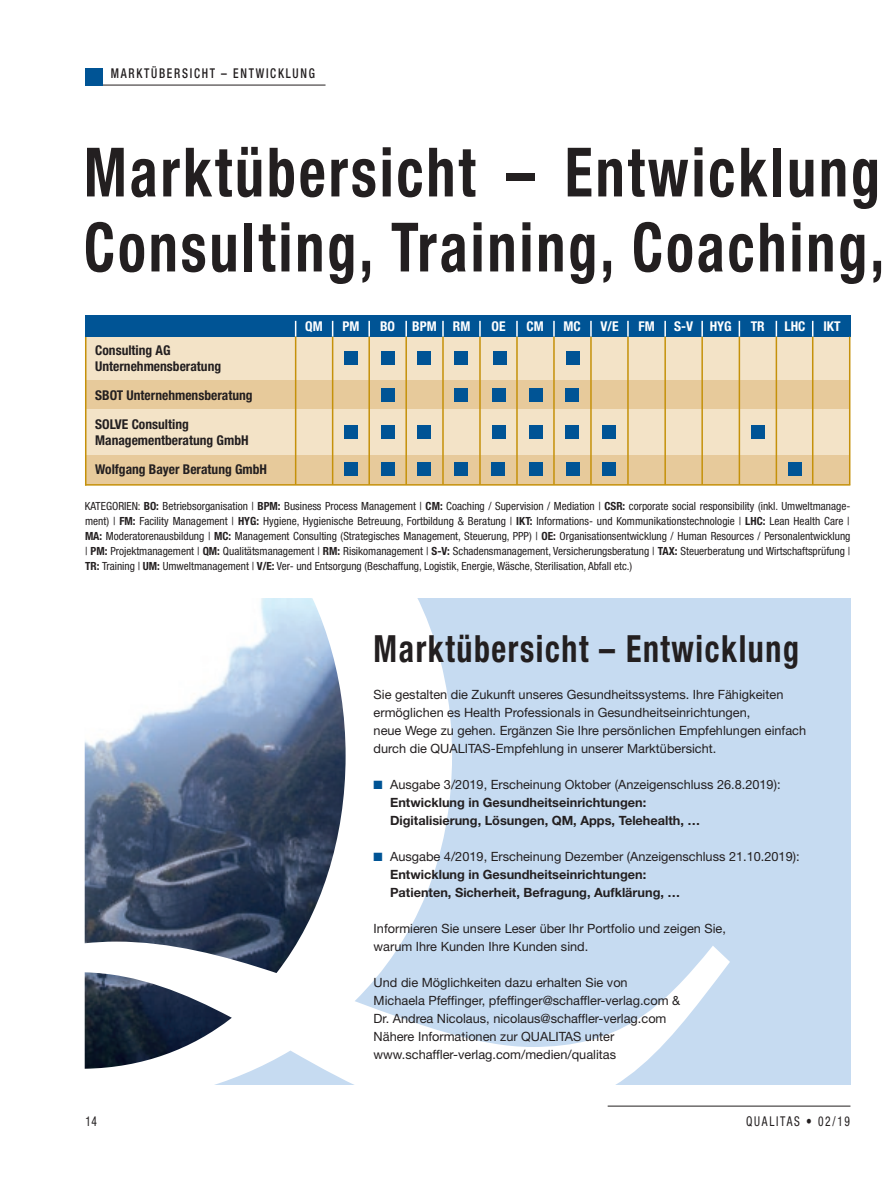
<style>
.page{position:relative;width:893px;height:1191px;background:#fff}
.page>*{position:absolute;margin:0;border:0;box-sizing:border-box;transform-origin:0 0}
.t1{font:700 condensed 68.1px/75px "Helvetica Neue LT Std";letter-spacing:.05em;color:#231f20;scale:.85 1}
.t2{font:700 condensed 37.5px "Helvetica Neue LT Std";letter-spacing:.05em;color:#231f20;scale:.85 1}
.t3{font:700 condensed 13.5px/29px "Helvetica Neue LT Std";color:#231f20}
.t4{font:700 condensed 13.5px "Helvetica Neue LT Std";color:#fff}
.t5{font:500 condensed 13.5px "Helvetica Neue LT Std";letter-spacing:.15em;color:#231f20;scale:.85 1}
.t6{font:condensed 13.5px "Helvetica Neue LT Std";letter-spacing:.15em;color:#231f20;scale:.85 1}
.t7{font:12.75px/18px "Helvetica Neue LT Std";color:#231f20}
.t8{font:700 12.75px/18px "Helvetica Neue LT Std";color:#231f20}
.t9{font:condensed 11.25px/15px "Helvetica Neue LT Std";color:#231f20;text-align:justify}
.s1{font-weight:700}
.s2{color:#005495}
.s3{font-weight:400}
</style>
<div class="page">
<hr style="left:85px;top:85px;width:241px;height:1px;background:#231f20">
<div style="left:85px;top:68px;width:17px;height:17px;background:#005495"></div>
<hr style="left:608px;top:1105px;width:242px;height:1px;background:#231f20">
<div style="left:85px;top:597px;width:765px;height:487px;background:#c6dbf1"></div>
<svg style="left:84px;top:485px;width:646px;height:622px"></svg>
<div style="left:5px;top:493px;width:845px;height:104px;background:#fff"></div>
<div style="left:85px;top:333px;width:765px;height:152px;background:#f3e3c7"></div>
<div style="left:85px;top:381px;width:765px;height:28px;background:#e7ca9b"></div>
<div style="left:85px;top:455px;width:765px;height:29px;background:#e7ca9b"></div>
<hr style="left:85px;top:334px;width:1px;height:151px;background:#c5910a">
<div style="left:85px;top:315px;width:765px;height:22px;background:#005495"></div>
<svg style="left:295px;top:321px;width:1px;height:16px"></svg>
<svg style="left:368px;top:321px;width:2px;height:16px"></svg>
<svg style="left:442px;top:321px;width:2px;height:16px"></svg>
<svg style="left:516px;top:321px;width:2px;height:16px"></svg>
<svg style="left:590px;top:321px;width:2px;height:16px"></svg>
<svg style="left:664px;top:321px;width:2px;height:16px"></svg>
<svg style="left:739px;top:321px;width:1px;height:16px"></svg>
<svg style="left:332px;top:321px;width:1px;height:16px"></svg>
<svg style="left:405px;top:321px;width:2px;height:16px"></svg>
<svg style="left:479px;top:321px;width:2px;height:16px"></svg>
<svg style="left:553px;top:321px;width:2px;height:16px"></svg>
<svg style="left:627px;top:321px;width:2px;height:16px"></svg>
<svg style="left:701px;top:321px;width:2px;height:16px"></svg>
<svg style="left:776px;top:321px;width:1px;height:16px"></svg>
<svg style="left:812px;top:321px;width:1px;height:16px"></svg>
<hr style="left:295px;top:337px;width:1px;height:147px;background:#c5910a">
<hr style="left:368px;top:337px;width:2px;height:147px;background:#c5910a">
<hr style="left:442px;top:337px;width:2px;height:147px;background:#c5910a">
<hr style="left:516px;top:337px;width:2px;height:147px;background:#c5910a">
<hr style="left:590px;top:337px;width:2px;height:147px;background:#c5910a">
<hr style="left:664px;top:337px;width:2px;height:147px;background:#c5910a">
<hr style="left:739px;top:337px;width:1px;height:147px;background:#c5910a">
<hr style="left:332px;top:337px;width:1px;height:147px;background:#c5910a">
<hr style="left:405px;top:337px;width:2px;height:147px;background:#c5910a">
<hr style="left:479px;top:337px;width:2px;height:147px;background:#c5910a">
<hr style="left:553px;top:337px;width:2px;height:147px;background:#c5910a">
<hr style="left:627px;top:337px;width:2px;height:147px;background:#c5910a">
<hr style="left:701px;top:337px;width:2px;height:147px;background:#c5910a">
<hr style="left:776px;top:337px;width:1px;height:147px;background:#c5910a">
<hr style="left:812px;top:337px;width:1px;height:147px;background:#c5910a">
<hr style="left:849px;top:337px;width:1px;height:147px;background:#c5910a">
<hr style="left:85px;top:484px;width:765px;height:1px;background:#c5910a">
<div style="left:344px;top:351px;width:14px;height:14px;background:#005495"></div>
<div style="left:344px;top:425px;width:14px;height:14px;background:#005495"></div>
<div style="left:492px;top:425px;width:14px;height:14px;background:#005495"></div>
<div style="left:344px;top:462px;width:14px;height:14px;background:#005495"></div>
<div style="left:492px;top:388px;width:14px;height:14px;background:#005495"></div>
<div style="left:603px;top:425px;width:13px;height:14px;background:#005495"></div>
<div style="left:454px;top:462px;width:14px;height:14px;background:#005495"></div>
<div style="left:455px;top:388px;width:13px;height:14px;background:#005495"></div>
<div style="left:417px;top:351px;width:14px;height:14px;background:#005495"></div>
<div style="left:417px;top:425px;width:14px;height:14px;background:#005495"></div>
<div style="left:565px;top:425px;width:14px;height:14px;background:#005495"></div>
<div style="left:417px;top:462px;width:14px;height:14px;background:#005495"></div>
<div style="left:565px;top:388px;width:14px;height:14px;background:#005495"></div>
<div style="left:381px;top:351px;width:14px;height:14px;background:#005495"></div>
<div style="left:381px;top:425px;width:14px;height:14px;background:#005495"></div>
<div style="left:381px;top:388px;width:14px;height:14px;background:#005495"></div>
<div style="left:529px;top:425px;width:14px;height:14px;background:#005495"></div>
<div style="left:381px;top:462px;width:14px;height:14px;background:#005495"></div>
<div style="left:529px;top:388px;width:14px;height:14px;background:#005495"></div>
<div style="left:492px;top:462px;width:13px;height:14px;background:#005495"></div>
<div style="left:529px;top:462px;width:14px;height:14px;background:#005495"></div>
<div style="left:566px;top:462px;width:14px;height:14px;background:#005495"></div>
<div style="left:603px;top:462px;width:13px;height:14px;background:#005495"></div>
<div style="left:788px;top:462px;width:13px;height:14px;background:#005495"></div>
<div style="left:751px;top:425px;width:14px;height:14px;background:#005495"></div>
<div style="left:493px;top:351px;width:13px;height:14px;background:#005495"></div>
<div style="left:454px;top:351px;width:14px;height:14px;background:#005495"></div>
<div style="left:566px;top:351px;width:14px;height:14px;background:#005495"></div>
<p class="t5" style="left:111px;top:65px;width:241px">MARKTÜBERSICHT – ENTWICKLUNG</p>
<h1 class="t1" style="left:84px;top:134px;width:943px">Marktübersicht – Entwicklung<br>Consulting, Training, Coaching,</h1>
<p class="t4" style="left:305px;top:318px;width:19px">QM</p>
<p class="t4" style="left:342px;top:318px;width:18px">PM</p>
<p class="t4" style="left:380px;top:318px;width:17px">BO</p>
<p class="t4" style="left:412px;top:318px;width:60px">BPM RM</p>
<p class="t4" style="left:492px;top:318px;width:15px">OE</p>
<p class="t4" style="left:526px;top:318px;width:19px">CM</p>
<p class="t4" style="left:563px;top:318px;width:19px">MC</p>
<p class="t4" style="left:601px;top:318px;width:19px">V/E</p>
<p class="t4" style="left:638px;top:318px;width:18px">FM</p>
<p class="t4" style="left:674px;top:318px;width:59px">S-V HYG</p>
<p class="t4" style="left:751px;top:318px;width:15px">TR</p>
<p class="t4" style="left:784px;top:318px;width:23px">LHC</p>
<p class="t4" style="left:823px;top:318px;width:19px">IKT</p>
<p class="t3" style="left:95px;top:342px;width:127px;line-height:16.2px">Consulting AG<br>Unternehmensberatung</p>
<p class="t3" style="left:95px;top:380px;width:159px">SBOT Unternehmensberatung<br>SOLVE Consulting</p>
<p class="t3" style="left:95px;top:426px;width:173px">Managementberatung GmbH<br>Wolfgang Bayer Beratung GmbH</p>
<p class="t9" style="left:85px;top:499px;width:767px">KATEGORIEN: <span class="s1">BO:</span> Betriebsorganisation | <span class="s1">BPM:</span> Business Process Management | <span class="s1">CM:</span> Coaching / Supervision / Mediation | <span class="s1">CSR:</span> corporate social responsibility (inkl. Umweltmanage&shy;ment) | <span class="s1">FM:</span> Facility Management | <span class="s1">HYG:</span> Hygiene, Hygienische Betreuung, Fortbildung &amp; Beratung | <span class="s1">IKT:</span> Informations- und Kommunikationstechnologie | <span class="s1">LHC:</span> Lean Health Care | <span class="s1">MA:</span> Moderatorenausbildung | <span class="s1">MC:</span> Management Consulting (Strategisches Management, Steuerung, PPP) | <span class="s1">OE:</span> Organisationsentwicklung / Human Resources / Personalentwicklung | <span class="s1">PM:</span> Projektmanagement | <span class="s1">QM:</span> Qualitätsmanagement | <span class="s1">RM:</span> Risikomanagement | <span class="s1">S-V:</span> Schadensmanagement, Versicherungsberatung | <span class="s1">TAX:</span> Steuerberatung und Wirtschaftsprüfung | <span class="s1">TR:</span> Training | <span class="s1">UM:</span> Umweltmanagement | <span class="s1">V/E:</span> Ver- und Entsorgung (Beschaffung, Logistik, Energie, Wäsche, Sterilisation, Abfall etc.)</p>
<h2 class="t2" style="left:374px;top:626px;width:502px">Marktübersicht – Entwicklung</h2>
<p class="t7" style="left:374px;top:685px;width:434px">Sie gestalten die Zukunft unseres Gesundheitssystems. Ihre Fähigkeiten ermöglichen es Health Professionals in Gesundheitseinrichtungen,<br>neue Wege zu gehen. Ergänzen Sie Ihre persönlichen Empfehlungen einfach durch die QUALITAS-Empfehlung in unserer Marktübersicht.</p>
<p class="t8" style="left:390px;top:775px;width:392px;text-indent:-16px"><span class="s2">■</span> <span class="s3">Ausgabe 3/2019, Erscheinung Oktober (Anzeigenschluss 26.8.2019):<br></span>Entwicklung in Gesundheitseinrichtungen:<br>Digitalisierung, Lösungen, QM, Apps, Telehealth, …</p>
<p class="t8" style="left:390px;top:847px;width:411px;text-indent:-16px"><span class="s2">■</span> <span class="s3">Ausgabe 4/2019, Erscheinung Dezember (Anzeigenschluss 21.10.2019):<br></span>Entwicklung in Gesundheitseinrichtungen:<br>Patienten, Sicherheit, Befragung, Aufklärung, …</p>
<p class="t7" style="left:374px;top:919px;width:354px">Informieren Sie unsere Leser über Ihr Portfolio und zeigen Sie, warum Ihre Kunden Ihre Kunden sind.</p>
<p class="t7" style="left:374px;top:973px;width:308px">Und die Möglichkeiten dazu erhalten Sie von Michaela Pfeffinger, pfeffinger@schaffler-verlag.com &amp; Dr. Andrea Nicolaus, nicolaus@schaffler-verlag.com Nähere Informationen zur QUALITAS unter www.schaffler-verlag.com/medien/qualitas</p>
<p class="t6" style="left:85px;top:1113px;width:15px">14</p>
<p class="t6" style="left:746px;top:1113px;width:124px">QUALITAS • 02/19</p>
</div>
